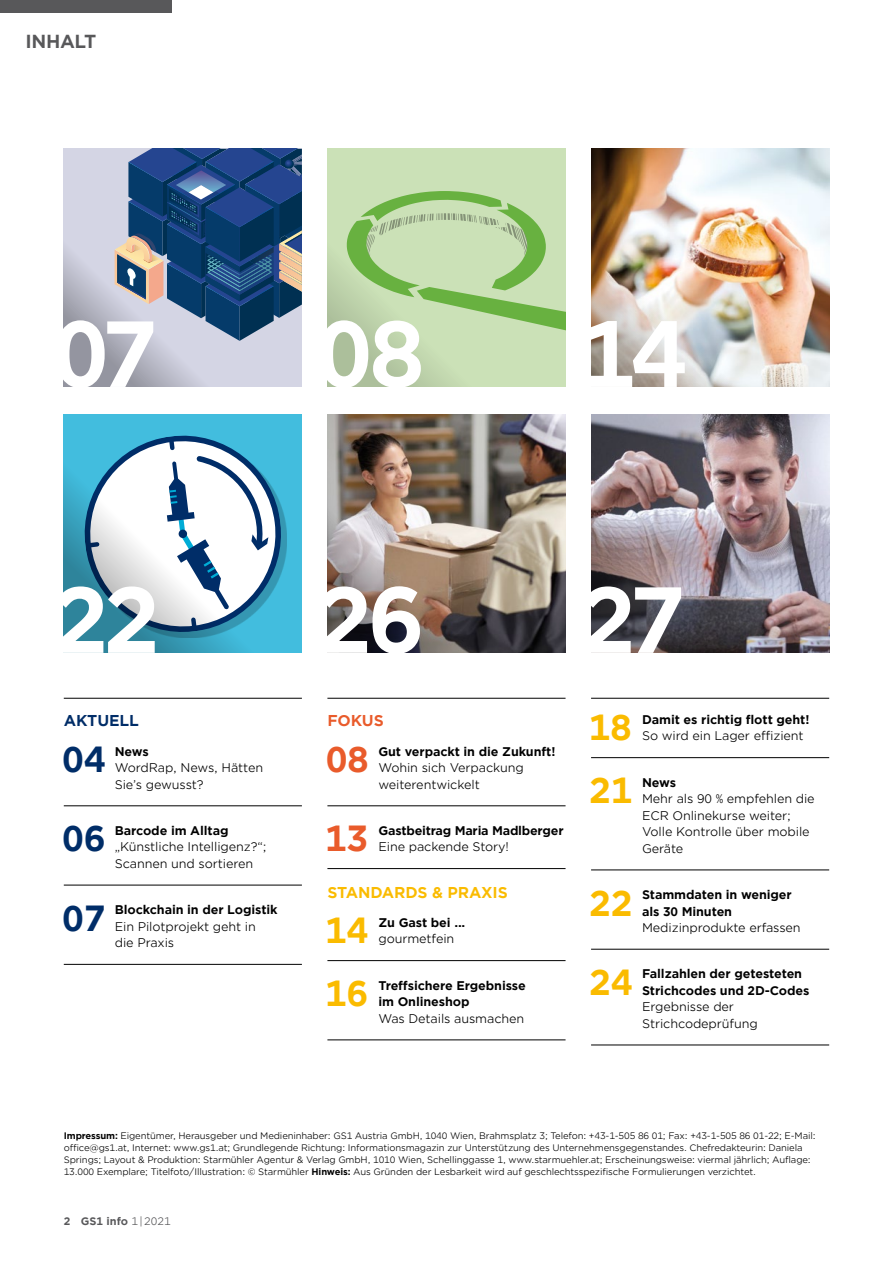
<style>
.page{position:relative;width:893px;height:1263px;background:#fff}
.page>*{position:absolute;margin:0;border:0;box-sizing:border-box;transform-origin:0 0}
.BU{font:700 90px "Gotham Office";letter-spacing:-.06em;color:#fff}
.t1{font:700 34.65px "Gotham Office";letter-spacing:-.01em;color:#fabb00}
.t2{font:700 34.65px "Gotham Office";color:#002d68}
.t3{font:700 34.65px "Gotham Office";color:#e95b2b}
.t4{font:700 18px "Gotham Office";letter-spacing:-.025em;color:#58585a}
.t5{font:700 15px "Gotham Office";letter-spacing:-.01em;color:#fabb00}
.t6{font:700 15px "Gotham Office";letter-spacing:-.01em;color:#002d68}
.t7{font:700 15px "Gotham Office";letter-spacing:-.01em;color:#e95b2b}
.t8{font:700 12px/16.5px "Gotham Office";letter-spacing:-.01em;color:#000}
.t9{font:12px/16.5px "Gotham Office";letter-spacing:-.01em;color:#000}
.t10{font:700 10.5px "Gotham Office";color:#58585a}
.t11{font:9px/12px "Gotham Office";letter-spacing:-.015em;color:#000}
.s1{font-weight:700}
.s2{font-weight:400}
</style>
<div class="page">
<div style="left:64px;top:415px;width:238px;height:238px;background:#42bdde"></div>
<svg style="left:169px;top:435px;width:118px;height:141px"></svg>
<div style="left:64px;top:149px;width:238px;height:238px;background:#d4d5e4"></div>
<svg style="left:128px;top:149px;width:174px;height:192px;background:#2d5281"></svg>
<div style="left:327px;top:149px;width:239px;height:238px;background:#cbe1b7"></div>
<svg style="left:358px;top:191px;width:208px;height:140px"></svg>
<img style="left:591px;top:149px;width:238px;height:238px">
<svg style="left:64px;top:221px;width:166px;height:166px"></svg>
<svg style="left:327px;top:221px;width:167px;height:166px"></svg>
<img style="left:591px;top:221px;width:166px;height:166px">
<svg style="left:64px;top:437px;width:216px;height:216px"></svg>
<img style="left:591px;top:415px;width:238px;height:238px">
<img style="left:591px;top:487px;width:166px;height:166px">
<img style="left:327px;top:415px;width:239px;height:238px">
<img style="left:327px;top:487px;width:167px;height:166px">
<hr style="left:64px;top:805px;width:238px;height:1px;background:#000">
<hr style="left:64px;top:885px;width:238px;height:1px;background:#000">
<hr style="left:64px;top:964px;width:238px;height:1px;background:#000">
<hr style="left:327px;top:805px;width:239px;height:1px;background:#000">
<hr style="left:327px;top:868px;width:239px;height:1px;background:#000">
<hr style="left:327px;top:960px;width:239px;height:1px;background:#000">
<hr style="left:327px;top:1040px;width:239px;height:1px;background:#000">
<hr style="left:591px;top:757px;width:238px;height:1px;background:#000">
<hr style="left:591px;top:870px;width:238px;height:1px;background:#000">
<hr style="left:591px;top:949px;width:238px;height:1px;background:#000">
<hr style="left:591px;top:1045px;width:238px;height:1px;background:#000">
<hr style="left:64px;top:698px;width:238px;height:1px;background:#000">
<hr style="left:327px;top:698px;width:239px;height:1px;background:#000">
<hr style="left:591px;top:698px;width:238px;height:1px;background:#000">
<div style="left:0;top:0;width:171px;height:13px;background:#58585a"></div>
<p class="t4" style="left:26px;top:29px;width:72px">INHALT</p>
<p class="BU" style="left:52px;top:292px;width:107px">07</p>
<p class="BU" style="left:579px;top:292px;width:109px">14</p>
<p class="BU" style="left:316px;top:292px;width:111px">08</p>
<p class="BU" style="left:52px;top:558px;width:110px">22</p>
<p class="BU" style="left:316px;top:558px;width:110px">26</p>
<p class="BU" style="left:579px;top:558px;width:108px">27</p>
<p class="t6" style="left:64px;top:710px;width:77px">AKTUELL</p>
<p class="t2" style="left:62px;top:735px;width:45px">04</p>
<p class="t9" style="left:115px;top:743px;width:150px"><span class="s1">News<br></span>WordRap, News, Hätten<br>Sie’s gewusst?</p>
<p class="t2" style="left:62px;top:815px;width:45px">06</p>
<p class="t9" style="left:115px;top:822px;width:153px"><span class="s1">Barcode im Alltag </span>„Künstliche Intelligenz?“;<br>Scannen und sortieren</p>
<p class="t2" style="left:62px;top:894px;width:45px">07</p>
<p class="t9" style="left:115px;top:901px;width:164px"><span class="s1">Blockchain in der Logistik<br></span>Ein Pilotprojekt geht in die Praxis</p>
<p class="t7" style="left:327px;top:710px;width:58px">FOKUS</p>
<p class="t3" style="left:326px;top:735px;width:45px">08</p>
<p class="t9" style="left:378px;top:743px;width:178px"><span class="s1">Gut verpackt in die Zukunft!<br></span>Wohin sich Verpackung weiterentwickelt</p>
<p class="t3" style="left:325px;top:815px;width:45px">13</p>
<p class="t8" style="left:378px;top:822px;width:187px">Gastbeitrag Maria Madlberger<br><span class="s2">Eine packende Story!</span></p>
<p class="t5" style="left:327px;top:882px;width:182px">STANDARDS &amp; PRAXIS</p>
<p class="t1" style="left:325px;top:907px;width:45px">14</p>
<p class="t8" style="left:378px;top:914px;width:88px">Zu Gast bei ... <span class="s2">gourmetfein</span></p>
<p class="t1" style="left:325px;top:969px;width:45px">16</p>
<p class="t8" style="left:378px;top:977px;width:149px">Treffsichere Ergebnisse im Onlineshop<br><span class="s2">Was Details ausmachen</span></p>
<p class="t1" style="left:589px;top:704px;width:45px">18</p>
<p class="t8" style="left:642px;top:711px;width:169px">Damit es richtig flott geht!<br><span class="s2">So wird ein Lager effizient</span></p>
<p class="t1" style="left:589px;top:767px;width:45px">21</p>
<p class="t9" style="left:642px;top:774px;width:174px"><span class="s1">News<br></span>Mehr als 90 % empfehlen die<br>ECR Onlinekurse weiter;<br>Volle Kontrolle über mobile<br>Geräte</p>
<p class="t1" style="left:589px;top:879px;width:45px">22</p>
<p class="t8" style="left:642px;top:886px;width:160px">Stammdaten in weniger als 30 Minuten<br><span class="s2">Medizinprodukte erfassen</span></p>
<p class="t1" style="left:589px;top:958px;width:45px">24</p>
<p class="t8" style="left:642px;top:965px;width:169px">Fallzahlen der getesteten<br>Strichcodes und 2D-Codes<br><span class="s2">Ergebnisse der<br>Strichcodeprüfung</span></p>
<p class="t11" style="left:64px;top:1129px;width:753px"><span class="s1">Impressum:</span> Eigentümer, Herausgeber und Medieninhaber: GS1 Austria GmbH, 1040 Wien, Brahmsplatz 3; Telefon: +43-1-505 86 01; Fax: +43-1-505 86 01-22; E-Mail: office@gs1.at, Internet: www.gs1.at; Grundlegende Richtung: Informationsmagazin zur Unterstützung des Unternehmensgegenstandes. Chefredakteurin: Daniela Springs; Layout &amp; Produktion: Starmühler Agentur &amp; Verlag GmbH, 1010 Wien, Schellinggasse 1, www.starmuehler.at; Erscheinungsweise: viermal jährlich; Auflage:<br>13.000 Exemplare; Titelfoto/Illustration: © Starmühler <span class="s1">Hinweis:</span> Aus Gründen der Lesbarkeit wird auf geschlechtsspezifische Formulierungen verzichtet.</p>
<p class="t10" style="left:64px;top:1213px;width:108px">2 GS1 info <span class="s2">1|2021</span></p>
</div>
